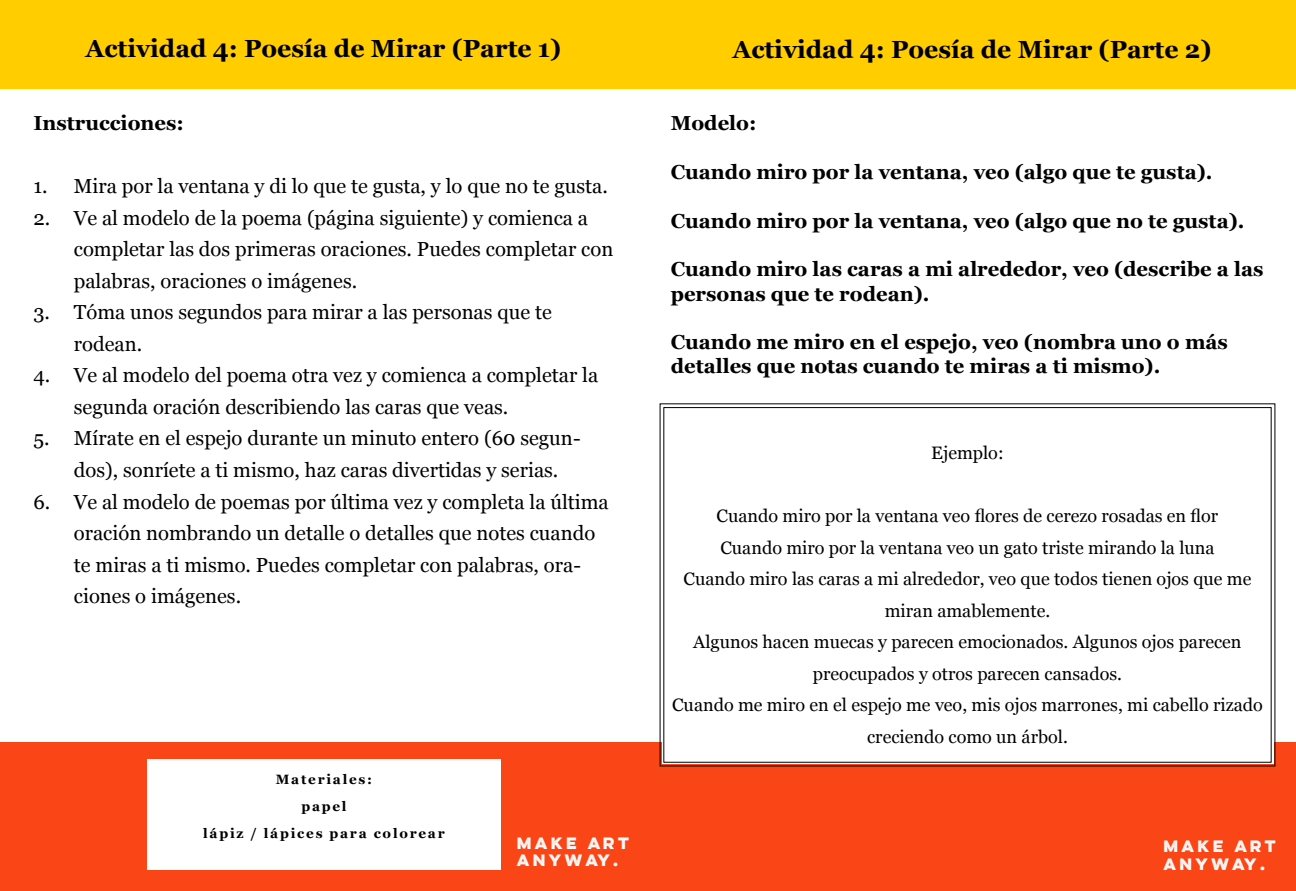
<style>
.page{position:relative;width:1296px;height:891px;background:#fff}
.page>*{position:absolute;margin:0;border:0;box-sizing:border-box;transform-origin:0 0}
.t1{font:700 24.75px "Georgia";color:#000}
.t2{font:20.25px/31.5px "Georgia";color:#000}
.t3{font:700 20.25px/24.3px "Georgia";color:#000}
.t4{font:18px/31.5px "Georgia";color:#000;text-align:center}
.t5{font:700 14.85px/17.8px "Lulo One";color:#fff}
.t6{font:700 13.5px/27px "Georgia";letter-spacing:.13em;color:#000;text-align:center}
</style>
<div class="page">
<div style="left:0;top:742px;width:1296px;height:149px;background:#fa4616"></div>
<div style="left:0;top:0;width:1296px;height:88px;background:#ffcd00"></div>
<div style="left:147px;top:760px;width:354px;height:110px;background:#fff"></div>
<svg style="left:659px;top:403px;width:617px;height:364px"></svg>
<p class="t1" style="left:86px;top:30px;width:477px">Actividad 4: Poesía de Mirar (Parte 1)</p>
<p class="t1" style="left:733px;top:30px;width:480px">Actividad 4: Poesía de Mirar (Parte 2)</p>
<p class="t3" style="left:33px;top:110px;width:152px">Instrucciones:</p>
<p class="t2" style="left:33px;top:170px;width:576px">1. Mira por la ventana y di lo que te gusta, y lo que no te gusta.</p>
<p class="t2" style="left:74px;top:201px;width:541px;text-indent:-40px">2. Ve al modelo de la poema (página siguiente) y comienca a completar las dos primeras oraciones. Puedes completar con palabras, oraciones o imágenes.</p>
<p class="t2" style="left:74px;top:296px;width:480px;text-indent:-40px">3. Tóma unos segundos para mirar a las personas que te rodean.</p>
<p class="t2" style="left:74px;top:359px;width:526px;text-indent:-40px">4. Ve al modelo del poema otra vez y comienca a completar la segunda oración describiendo las caras que veas.</p>
<p class="t2" style="left:74px;top:422px;width:508px;text-indent:-40px">5. Mírate en el espejo durante un minuto entero (60 segun&shy;dos), sonríete a ti mismo, haz caras divertidas y serias.</p>
<p class="t2" style="left:74px;top:485px;width:536px;text-indent:-40px">6. Ve al modelo de poemas por última vez y completa la última oración nombrando un detalle o detalles que notes cuando te miras a ti mismo. Puedes completar con palabras, ora&shy;ciones o imágenes.</p>
<p class="t6" style="left:203px;top:765px;width:243px">Materiales:<br>papel<br>lápiz / lápices para colorear</p>
<p class="t5" style="left:517px;top:833px;width:117px">MAKE ART<br>ANYWAY.</p>
<p class="t3" style="left:671px;top:110px;width:87px">Modelo:</p>
<p class="t3" style="left:671px;top:159px;width:543px">Cuando miro por la ventana, veo (algo que te gusta).</p>
<p class="t3" style="left:671px;top:207px;width:575px">Cuando miro por la ventana, veo (algo que no te gusta).</p>
<p class="t3" style="left:671px;top:256px;width:594px">Cuando miro las caras a mi alrededor, veo (describe a las personas que te rodean).</p>
<p class="t3" style="left:671px;top:329px;width:559px">Cuando me miro en el espejo, veo (nombra uno o más detalles que notas cuando te miras a ti mismo).</p>
<p class="t4" style="left:931px;top:436px;width:74px">Ejemplo:</p>
<p class="t4" style="left:672px;top:499px;width:592px">Cuando miro por la ventana veo flores de cerezo rosadas en flor<br>Cuando miro por la ventana veo un gato triste mirando la luna<br>Cuando miro las caras a mi alrededor, veo que todos tienen ojos que me miran amablemente.<br>Algunos hacen muecas y parecen emocionados. Algunos ojos parecen preocupados y otros parecen cansados.<br>Cuando me miro en el espejo me veo, mis ojos marrones, mi cabello rizado creciendo como un árbol.</p>
<p class="t5" style="left:1163px;top:837px;width:117px">MAKE ART<br>ANYWAY.</p>
</div>
